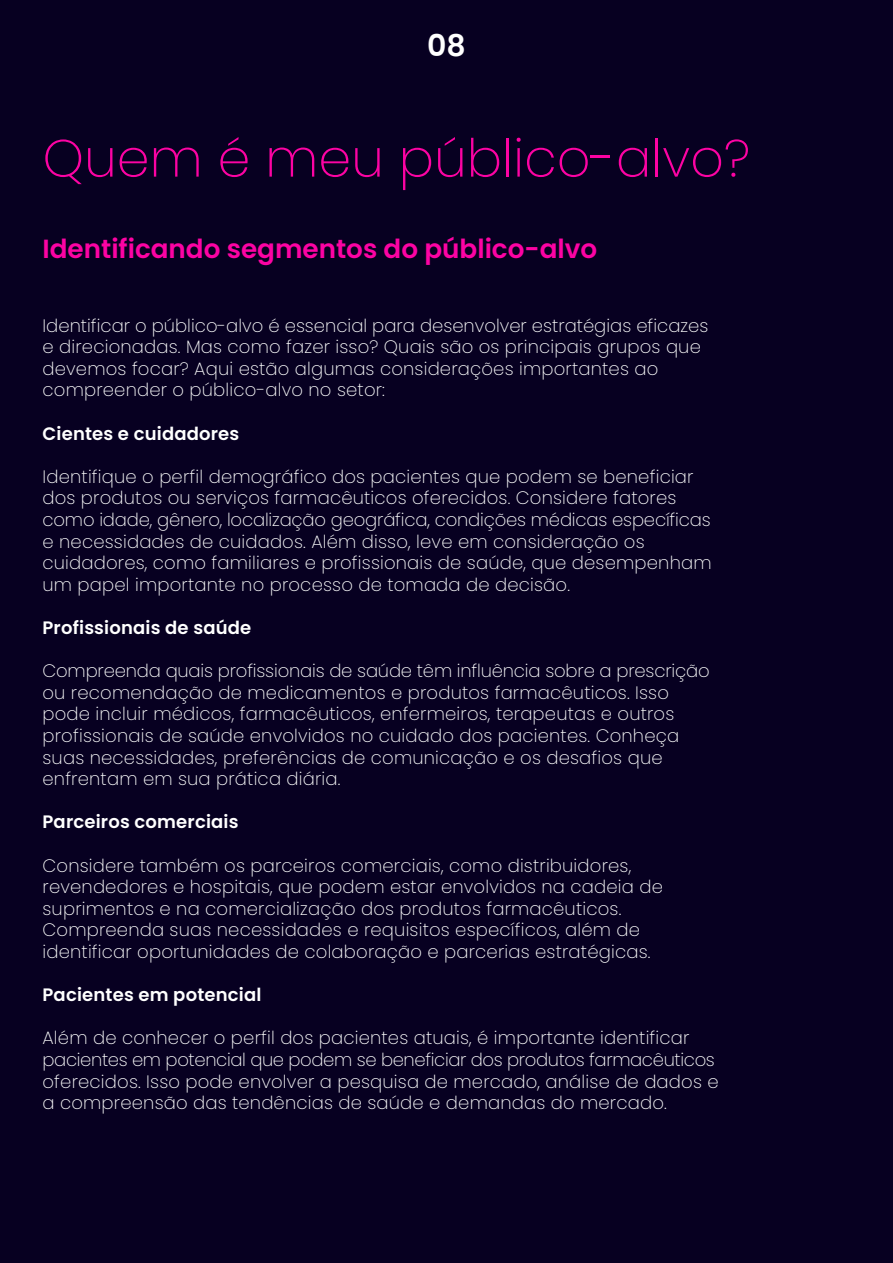
<style>
.page{position:relative;width:893px;height:1263px;background:#070021}
.page>*{position:absolute;margin:0;border:0;box-sizing:border-box;transform-origin:0 0}
.t1{font:200 52.5px "Poppins";color:#fc03a3}
.t2{font:600 30px "Poppins";color:#fff}
.t3{font:600 26.25px "Poppins";color:#fc03a3}
.t4{font:200 18px/21.6px "Poppins";letter-spacing:.01em;color:#fff}
.t5{font:600 18px "Poppins";letter-spacing:.01em;color:#fff}
</style>
<div class="page">
<h2 class="t2" style="left:427px;top:28px;width:40px">08</h2>
<h1 class="t1" style="left:43px;top:128px;width:709px">Quem é meu público-alvo?</h1>
<h3 class="t3" style="left:43px;top:234px;width:556px">Identificando segmentos do público-alvo</h3>
<p class="t4" style="left:43px;top:314px;width:667px">Identificar o público-alvo é essencial para desenvolver estratégias eficazes e direcionadas. Mas como fazer isso? Quais são os principais grupos que devemos focar? Aqui estão algumas considerações importantes ao compreender o público-alvo no setor:</p>
<p class="t5" style="left:43px;top:423px;width:198px">Cientes e cuidadores</p>
<p class="t4" style="left:43px;top:466px;width:671px">Identifique o perfil demográfico dos pacientes que podem se beneficiar dos produtos ou serviços farmacêuticos oferecidos. Considere fatores como idade, gênero, localização geográfica, condições médicas específicas e necessidades de cuidados. Além disso, leve em consideração os cuidadores, como familiares e profissionais de saúde, que desempenham um papel importante no processo de tomada de decisão.</p>
<p class="t5" style="left:43px;top:617px;width:210px">Profissionais de saúde</p>
<p class="t4" style="left:43px;top:660px;width:669px">Compreenda quais profissionais de saúde têm influência sobre a prescrição ou recomendação de medicamentos e produtos farmacêuticos. Isso pode incluir médicos, farmacêuticos, enfermeiros, terapeutas e outros profissionais de saúde envolvidos no cuidado dos pacientes. Conheça suas necessidades, preferências de comunicação e os desafios que enfrentam em sua prática diária.</p>
<p class="t5" style="left:43px;top:812px;width:198px">Parceiros comerciais</p>
<p class="t4" style="left:43px;top:854px;width:622px">Considere também os parceiros comerciais, como distribuidores, revendedores e hospitais, que podem estar envolvidos na cadeia de suprimentos e na comercialização dos produtos farmacêuticos.<br>Compreenda suas necessidades e requisitos específicos, além de identificar oportunidades de colaboração e parcerias estratégicas.</p>
<p class="t5" style="left:43px;top:984px;width:220px">Pacientes em potencial</p>
<p class="t4" style="left:43px;top:1027px;width:678px">Além de conhecer o perfil dos pacientes atuais, é importante identificar pacientes em potencial que podem se beneficiar dos produtos farmacêuticos oferecidos. Isso pode envolver a pesquisa de mercado, análise de dados e a compreensão das tendências de saúde e demandas do mercado.</p>
</div>
